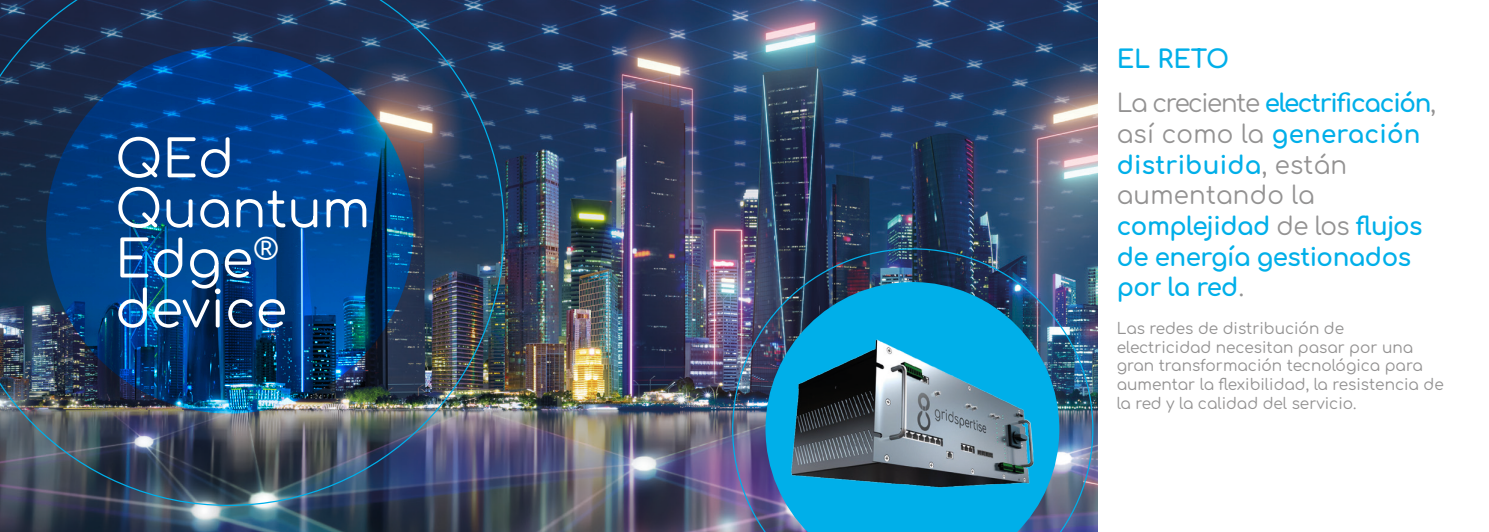
<style>
.page{position:relative;width:1489px;height:532px;background:#fff}
.page>*{position:absolute;margin:0;border:0;box-sizing:border-box;transform-origin:0 0}
.t1{font:51.25px/50px "Comfortaa";color:#fff}
.t2{font:25px/30.6px "Comfortaa";letter-spacing:-.02em;color:#00afe9}
.t3{font:25px/44.1px "Comfortaa";letter-spacing:-.05em;color:#00afe9}
.t4{font:15.62px/18.8px "Comfortaa";color:#939292}
.s1{color:#939292}
</style>
<div class="page">
<img style="left:0;top:0;width:1098px;height:531px">
<img style="left:0;top:0;width:504px;height:506px">
<img style="left:732px;top:248px;width:361px;height:283px">
<svg style="left:46px;top:46px;width:367px;height:367px;background:#024288"></svg>
<img style="left:782px;top:283px;width:260px;height:248px">
<h1 class="t1" style="left:115px;top:127px;width:257px">QEd<br>Quantum<br>Edge<sup>® </sup>device</h1>
<h2 class="t3" style="left:1116px;top:34px;width:320px">EL RETO<br><span class="s1">La creciente</span> electrificación<span class="s1">,</span></h2>
<h2 class="t2" style="left:1116px;top:115px;width:307px"><span class="s1">así como la</span> generación distribuida<span class="s1">, están aumentando la </span>complejidad <span class="s1">de los</span> flujos de energía gestionados por la red<span class="s1">.</span></h2>
<p class="t4" style="left:1116px;top:316px;width:328px">Las redes de distribución de<br>electricidad necesitan pasar por una gran transformación tecnológica para aumentar la flexibilidad, la resistencia de la red y la calidad del servicio.</p>
</div>
